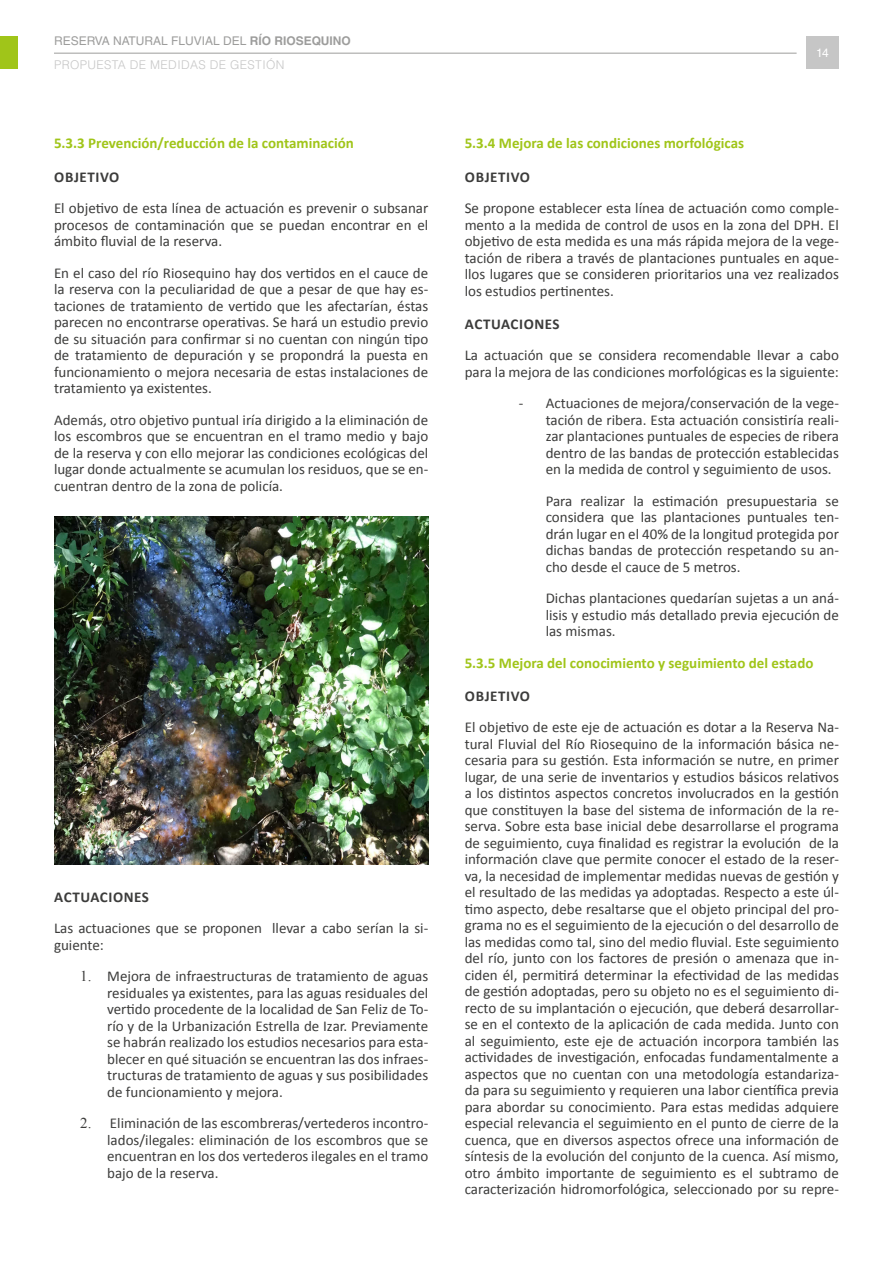
<style>
.page{position:relative;width:893px;height:1263px;background:#fff}
.page>*{position:absolute;margin:0;border:0;box-sizing:border-box;transform-origin:0 0}
.List_Paragraph{font:15px/16.5px "Calibri";color:#3c3c3b;text-align:justify}
.t1{font:700 15px "Calibri";color:#a0c519}
.t2{font:700 15px "Calibri";letter-spacing:.04em;color:#3c3c3b}
.t3{font:300 12px/24.5px "Helvetica LT Std";letter-spacing:.03em;color:#c6c6c6}
.t4{font:12px "Helvetica LT Std";color:#fff}
.s1{font-weight:400;color:#9d9d9c}
.s2{font-weight:700;color:#9d9d9c}
.s3{font-family:"Times New Roman"}
</style>
<div class="page">
<hr style="left:54px;top:53px;width:743px;height:1px;background:#9d9d9c">
<div style="left:0;top:36px;width:18px;height:33px;background:#a0c519"></div>
<div style="left:806px;top:36px;width:33px;height:33px;background:#c6c6c6"></div>
<img style="left:54px;top:517px;width:374px;height:347px">
<p class="t3" style="left:54px;top:28px;width:298px"><span class="s1">RESERVA NATURAL FLUVIAL DEL</span> <span class="s2">RÍO RIOSEQUINO<br></span>PROPUESTA DE MEDIDAS DE GESTIÓN</p>
<p class="t1" style="left:54px;top:134px;width:302px">5.3.3 Prevención/reducción de la contaminación</p>
<p class="t2" style="left:54px;top:167px;width:67px">OBJETIVO</p>
<p class="List_Paragraph" style="left:54px;top:199px;width:376px">El objetivo de esta línea de actuación es prevenir o subsanar procesos de contaminación que se puedan encontrar en el ámbito fluvial de la reserva.</p>
<p class="List_Paragraph" style="left:54px;top:264px;width:376px">En el caso del río Riosequino hay dos vertidos en el cauce de la reserva con la peculiaridad de que a pesar de que hay es&shy;taciones de tratamiento de vertido que les afectarían, éstas parecen no encontrarse operativas. Se hará un estudio previo de su situación para confirmar si no cuentan con ningún tipo de tratamiento de depuración y se propondrá la puesta en funcionamiento o mejora necesaria de estas instalaciones de tratamiento ya existentes.</p>
<p class="List_Paragraph" style="left:54px;top:411px;width:376px">Además, otro objetivo puntual iría dirigido a la eliminación de los escombros que se encuentran en el tramo medio y bajo de la reserva y con ello mejorar las condiciones ecológicas del lugar donde actualmente se acumulan los residuos, que se en&shy;cuentran dentro de la zona de policía.</p>
<p class="t2" style="left:54px;top:887px;width:96px">ACTUACIONES</p>
<p class="List_Paragraph" style="left:54px;top:919px;width:376px">Las actuaciones que se proponen llevar a cabo serían la si&shy;guiente:</p>
<p class="List_Paragraph" style="left:107px;top:967px;width:323px;text-indent:-27px"><span class="s3">1.</span> Mejora de infraestructuras de tratamiento de aguas residuales ya existentes, para las aguas residuales del vertido procedente de la localidad de San Feliz de To&shy;río y de la Urbanización Estrella de Izar. Previamente se habrán realizado los estudios necesarios para esta&shy;blecer en qué situación se encuentran las dos infraes&shy;tructuras de tratamiento de aguas y sus posibilidades de funcionamiento y mejora.</p>
<p class="List_Paragraph" style="left:107px;top:1114px;width:323px;text-indent:-27px"><span class="s3">2.</span> Eliminación de las escombreras/vertederos incontro&shy;lados/ilegales: eliminación de los escombros que se encuentran en los dos vertederos ilegales en el tramo bajo de la reserva.</p>
<p class="t4" style="left:816px;top:46px;width:14px">14</p>
<p class="t1" style="left:465px;top:134px;width:281px">5.3.4 Mejora de las condiciones morfológicas</p>
<p class="t2" style="left:465px;top:167px;width:67px">OBJETIVO</p>
<p class="List_Paragraph" style="left:465px;top:199px;width:376px">Se propone establecer esta línea de actuación como comple&shy;mento a la medida de control de usos en la zona del DPH. El objetivo de esta medida es una más rápida mejora de la vege&shy;tación de ribera a través de plantaciones puntuales en aque&shy;llos lugares que se consideren prioritarios una vez realizados los estudios pertinentes.</p>
<p class="t2" style="left:465px;top:314px;width:96px">ACTUACIONES</p>
<p class="List_Paragraph" style="left:465px;top:346px;width:376px">La actuación que se considera recomendable llevar a cabo para la mejora de las condiciones morfológicas es la siguiente:</p>
<p class="List_Paragraph" style="left:546px;top:394px;width:295px;text-indent:-27px">- Actuaciones de mejora/conservación de la vege&shy;tación de ribera. Esta actuación consistiría reali&shy;zar plantaciones puntuales de especies de ribera dentro de las bandas de protección establecidas en la medida de control y seguimiento de usos.</p>
<p class="List_Paragraph" style="left:546px;top:492px;width:295px">Para realizar la estimación presupuestaria se considera que las plantaciones puntuales ten&shy;drán lugar en el 40% de la longitud protegida por dichas bandas de protección respetando su an&shy;cho desde el cauce de 5 metros.</p>
<p class="List_Paragraph" style="left:546px;top:589px;width:295px">Dichas plantaciones quedarían sujetas a un aná&shy;lisis y estudio más detallado previa ejecución de las mismas.</p>
<p class="t1" style="left:465px;top:653px;width:350px">5.3.5 Mejora del conocimiento y seguimiento del estado</p>
<p class="t2" style="left:465px;top:687px;width:67px">OBJETIVO</p>
<p class="List_Paragraph" style="left:465px;top:718px;width:376px">El objetivo de este eje de actuación es dotar a la Reserva Na&shy;tural Fluvial del Río Riosequino de la información básica ne&shy;cesaria para su gestión. Esta información se nutre, en primer lugar, de una serie de inventarios y estudios básicos relativos a los distintos aspectos concretos involucrados en la gestión que constituyen la base del sistema de información de la re&shy;serva. Sobre esta base inicial debe desarrollarse el programa de seguimiento, cuya finalidad es registrar la evolución de la información clave que permite conocer el estado de la reser&shy;va, la necesidad de implementar medidas nuevas de gestión y el resultado de las medidas ya adoptadas. Respecto a este úl&shy;timo aspecto, debe resaltarse que el objeto principal del pro&shy;grama no es el seguimiento de la ejecución o del desarrollo de las medidas como tal, sino del medio fluvial. Este seguimiento del río, junto con los factores de presión o amenaza que in&shy;ciden él, permitirá determinar la efectividad de las medidas de gestión adoptadas, pero su objeto no es el seguimiento di&shy;recto de su implantación o ejecución, que deberá desarrollar&shy;se en el contexto de la aplicación de cada medida. Junto con al seguimiento, este eje de actuación incorpora también las actividades de investigación, enfocadas fundamentalmente a aspectos que no cuentan con una metodología estandariza&shy;da para su seguimiento y requieren una labor científica previa para abordar su conocimiento. Para estas medidas adquiere especial relevancia el seguimiento en el punto de cierre de la cuenca, que en diversos aspectos ofrece una información de síntesis de la evolución del conjunto de la cuenca. Así mismo, otro ámbito importante de seguimiento es el subtramo de caracterización hidromorfológica, seleccionado por su repre-</p>
</div>
